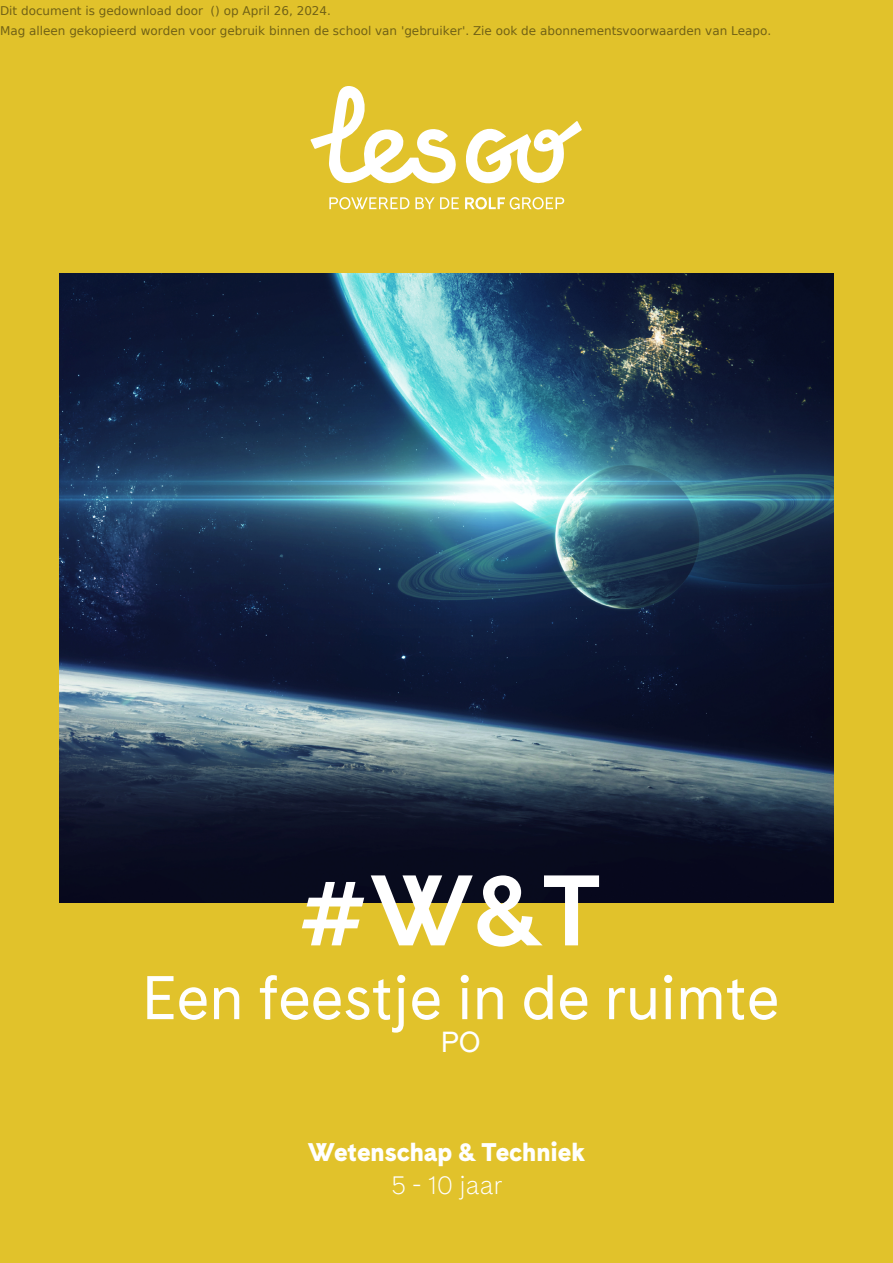
<style>
.page{position:relative;width:893px;height:1263px;background:#e1c22b}
.page>*{position:absolute;margin:0;border:0;box-sizing:border-box;transform-origin:0 0}
.t1{font:700 93px "Cadiz";color:#fff}
.t2{font:57.3px "Cadiz";color:#fff}
.t3{font:27px "Cadiz";color:#fff}
.t4{font:900 23.85px "Cadiz";color:#fff}
.t5{font:300 23.85px "Cadiz";color:#fff}
.t6{font:12px/20.4px "DejaVu Sans";color:rgb(0 0 0/.5)}
</style>
<div class="page">
<img style="left:60px;top:273px;width:773px;height:629px">
<svg style="left:310px;top:86px;width:272px;height:123px"></svg>
<p class="t6" style="left:0;top:0;width:773px">Dit document is gedownload door () op April 26, 2024.<br>Mag alleen gekopieerd worden voor gebruik binnen de school van 'gebruiker'. Zie ook de abonnementsvoorwaarden van Leapo.</p>
<h1 class="t1" style="left:296px;top:843px;width:306px">#W&amp;T</h1>
<h2 class="t2" style="left:142px;top:957px;width:639px">Een feestje in de ruimte</h2>
<h3 class="t3" style="left:441px;top:1022px;width:42px">PO</h3>
<h3 class="t4" style="left:308px;top:1134px;width:279px">Wetenschap &amp; Techniek</h3>
<h3 class="t5" style="left:391px;top:1168px;width:113px">5 - 10 jaar</h3>
</div>
